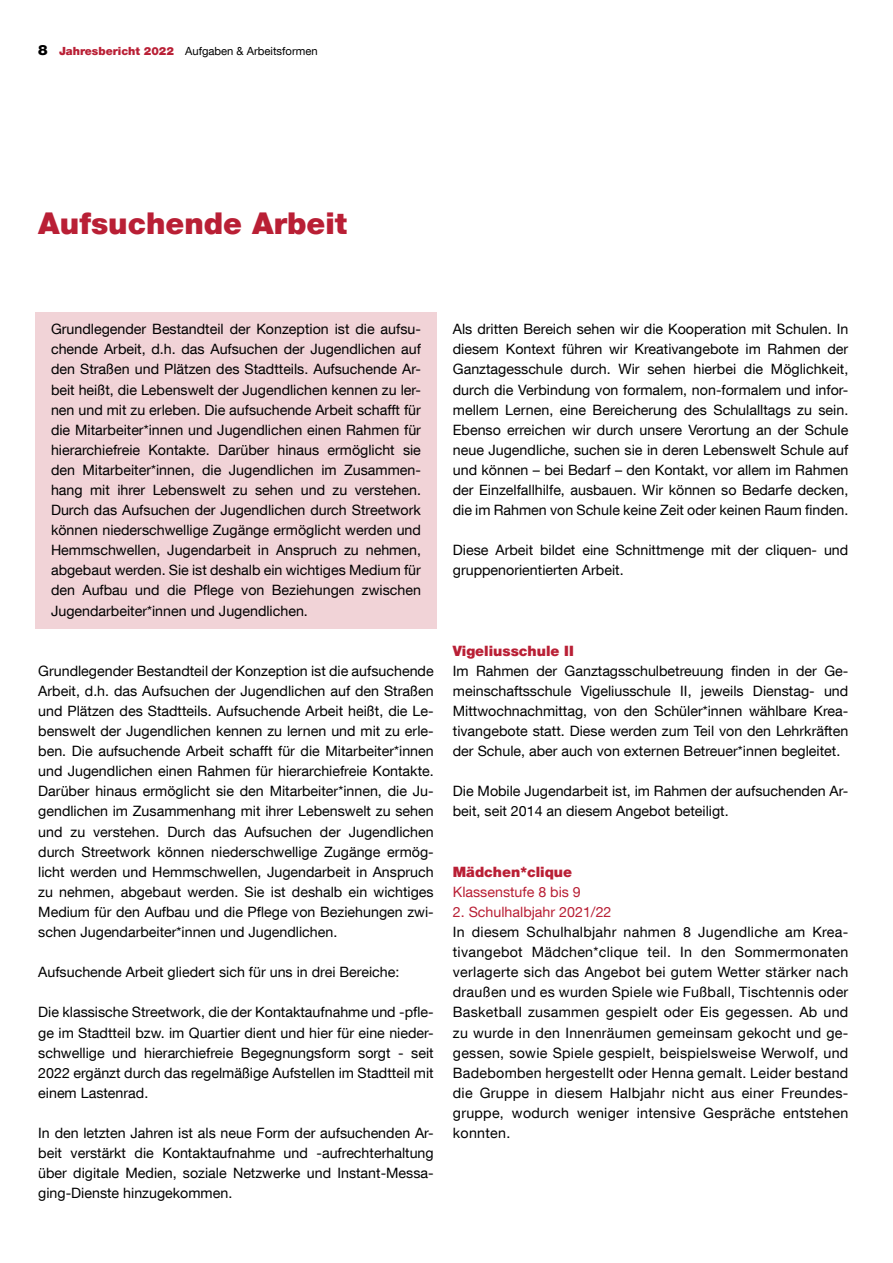
<style>
.page{position:relative;width:893px;height:1263px;background:#fff}
.page>*{position:absolute;margin:0;border:0;box-sizing:border-box;transform-origin:0 0}
.t1{font:900 30px "Helvetica Neue LT Com";color:#b91f35}
.Copy_9_5_auf_13_394{font:14.25px/20.1px "Helvetica Neue LT Com";color:#000;text-align:justify}
.Copy_9_5_auf_13_394-2{font:14.25px "Helvetica Neue LT Com";color:#b91f35}
.Copy_9_5_auf_13_394-3{font:900 14.25px "Helvetica Neue LT Com";color:#b91f35}
.Copy_8_5_auf_11_16{font:11.25px "Helvetica Neue LT Com";color:#000}
.s1{font-weight:900;font-size:14.25px}
.s2{font-weight:900;color:#b91f35}
</style>
<div class="page">
<div style="left:35px;top:313px;width:402px;height:316px;background:#f1d3d7"></div>
<p class="Copy_8_5_auf_11_16" style="left:38px;top:44px;width:281px"><span class="s1">8</span> <span class="s2">Jahresbericht 2022</span> Aufgaben &amp; Arbeitsformen</p>
<p class="t1" style="left:38px;top:205px;width:310px">Aufsuchende Arbeit</p>
<p class="Copy_9_5_auf_13_394" style="left:51px;top:319px;width:371px">Grundlegender Bestandteil der Konzeption ist die aufsu&shy;chende Arbeit, d.h. das Aufsuchen der Jugendlichen auf den Straßen und Plätzen des Stadtteils. Aufsuchende Ar&shy;beit heißt, die Lebenswelt der Jugendlichen kennen zu ler&shy;nen und mit zu erleben. Die aufsuchende Arbeit schafft für die Mitarbeiter*innen und Jugendlichen einen Rahmen für hierarchiefreie Kontakte. Darüber hinaus ermöglicht sie den Mitarbeiter*innen, die Jugendlichen im Zusammen&shy;hang mit ihrer Lebenswelt zu sehen und zu verstehen.<br>Durch das Aufsuchen der Jugendlichen durch Streetwork können niederschwellige Zugänge ermöglicht werden und Hemmschwellen, Jugendarbeit in Anspruch zu nehmen, abgebaut werden. Sie ist deshalb ein wichtiges Medium für den Aufbau und die Pflege von Beziehungen zwischen Jugendarbeiter*innen und Jugendlichen.</p>
<p class="Copy_9_5_auf_13_394" style="left:38px;top:660px;width:397px">Grundlegender Bestandteil der Konzeption ist die aufsuchende Arbeit, d.h. das Aufsuchen der Jugendlichen auf den Straßen und Plätzen des Stadtteils. Aufsuchende Arbeit heißt, die Le&shy;benswelt der Jugendlichen kennen zu lernen und mit zu erle&shy;ben. Die aufsuchende Arbeit schafft für die Mitarbeiter*innen und Jugendlichen einen Rahmen für hierarchiefreie Kontakte.<br>Darüber hinaus ermöglicht sie den Mitarbeiter*innen, die Ju&shy;gendlichen im Zusammenhang mit ihrer Lebenswelt zu sehen und zu verstehen. Durch das Aufsuchen der Jugendlichen durch Streetwork können niederschwellige Zugänge ermög&shy;licht werden und Hemmschwellen, Jugendarbeit in Anspruch zu nehmen, abgebaut werden. Sie ist deshalb ein wichtiges Medium für den Aufbau und die Pflege von Beziehungen zwi&shy;schen Jugendarbeiter*innen und Jugendlichen.</p>
<p class="Copy_9_5_auf_13_394" style="left:38px;top:962px;width:363px">Aufsuchende Arbeit gliedert sich für uns in drei Bereiche:</p>
<p class="Copy_9_5_auf_13_394" style="left:38px;top:1002px;width:397px">Die klassische Streetwork, die der Kontaktaufnahme und -pfle&shy;ge im Stadtteil bzw. im Quartier dient und hier für eine nieder&shy;schwellige und hierarchiefreie Begegnungsform sorgt - seit 2022 ergänzt durch das regelmäßige Aufstellen im Stadtteil mit einem Lastenrad.</p>
<p class="Copy_9_5_auf_13_394" style="left:38px;top:1122px;width:397px">In den letzten Jahren ist als neue Form der aufsuchenden Ar&shy;beit verstärkt die Kontaktaufnahme und -aufrechterhaltung über digitale Medien, soziale Netzwerke und Instant-Messa&shy;ging-Dienste hinzugekommen.</p>
<p class="Copy_9_5_auf_13_394" style="left:453px;top:319px;width:397px">Als dritten Bereich sehen wir die Kooperation mit Schulen. In diesem Kontext führen wir Kreativangebote im Rahmen der Ganztagesschule durch. Wir sehen hierbei die Möglichkeit, durch die Verbindung von formalem, non-formalem und infor&shy;mellem Lernen, eine Bereicherung des Schulalltags zu sein.<br>Ebenso erreichen wir durch unsere Verortung an der Schule neue Jugendliche, suchen sie in deren Lebenswelt Schule auf und können – bei Bedarf – den Kontakt, vor allem im Rahmen der Einzelfallhilfe, ausbauen. Wir können so Bedarfe decken, die im Rahmen von Schule keine Zeit oder keinen Raum finden.</p>
<p class="Copy_9_5_auf_13_394" style="left:453px;top:540px;width:397px">Diese Arbeit bildet eine Schnittmenge mit der cliquen- und gruppenorientierten Arbeit.</p>
<p class="Copy_9_5_auf_13_394-3" style="left:453px;top:642px;width:122px">Vigeliusschule II</p>
<p class="Copy_9_5_auf_13_394" style="left:453px;top:660px;width:397px">Im Rahmen der Ganztagsschulbetreuung finden in der Ge&shy;meinschaftsschule Vigeliusschule II, jeweils Dienstag- und Mittwochnachmittag, von den Schüler*innen wählbare Krea&shy;tivangebote statt. Diese werden zum Teil von den Lehrkräften der Schule, aber auch von externen Betreuer*innen begleitet.</p>
<p class="Copy_9_5_auf_13_394" style="left:453px;top:781px;width:397px">Die Mobile Jugendarbeit ist, im Rahmen der aufsuchenden Ar&shy;beit, seit 2014 an diesem Angebot beteiligt.</p>
<p class="Copy_9_5_auf_13_394-3" style="left:453px;top:863px;width:121px">Mädchen*clique</p>
<p class="Copy_9_5_auf_13_394-2" style="left:453px;top:883px;width:130px">Klassenstufe 8 bis 9</p>
<p class="Copy_9_5_auf_13_394-2" style="left:453px;top:903px;width:160px">2. Schulhalbjahr 2021/22</p>
<p class="Copy_9_5_auf_13_394" style="left:453px;top:921px;width:397px">In diesem Schulhalbjahr nahmen 8 Jugendliche am Krea&shy;tivangebot Mädchen*clique teil. In den Sommermonaten verlagerte sich das Angebot bei gutem Wetter stärker nach draußen und es wurden Spiele wie Fußball, Tischtennis oder Basketball zusammen gespielt oder Eis gegessen. Ab und zu wurde in den Innenräumen gemeinsam gekocht und ge&shy;gessen, sowie Spiele gespielt, beispielsweise Werwolf, und Badebomben hergestellt oder Henna gemalt. Leider bestand die Gruppe in diesem Halbjahr nicht aus einer Freundes&shy;gruppe, wodurch weniger intensive Gespräche entstehen konnten.</p>
</div>
